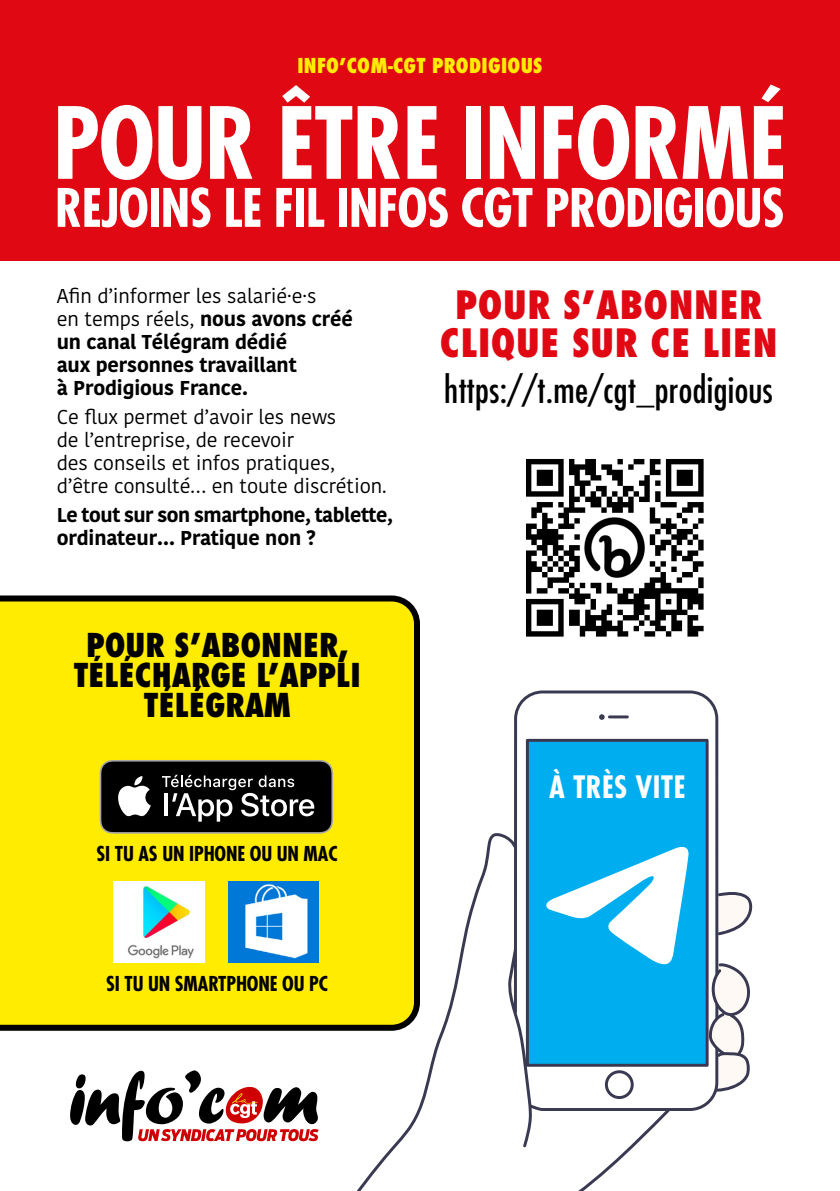
<style>
.page{position:relative;width:840px;height:1191px;background:#fff}
.page>*{position:absolute;margin:0;border:0;box-sizing:border-box;transform-origin:0 0}
.t1{font:700 condensed 96.4px "Futura Std";letter-spacing:-.015em;color:#fff}
.t2{font:700 condensed 51.6px "Futura Std";letter-spacing:-.015em;color:#fff}
.t3{font:800 condensed 38px/38px "Futura Std";letter-spacing:.015em;color:#e00813;text-align:center}
.t4{font:condensed 36px "Futura Std";letter-spacing:.01em;color:#000}
.t5{font:800 condensed 32px/30px "Futura Std";color:#000;text-align:center}
.t6{font:700 condensed 30px "Futura Std";letter-spacing:.01em;color:#fff}
.t7{font:700 20px/23px "Kohinoor Bangla";letter-spacing:-.005em;color:#000}
.t8{font:20px/23px "Kohinoor Bangla";letter-spacing:-.005em;color:#000}
.t9{font:700 condensed 20px "Futura Std";letter-spacing:-.01em;color:#000}
.t10{font:800 condensed 20px "Futura";letter-spacing:.015em;color:#ffec00}
.s1{font-weight:400}
</style>
<div class="page">
<div style="left:0;top:0;width:839px;height:261px;background:#e00813"></div>
<div style="left:0;top:595px;width:420px;height:435px;background:#ffec00"></div>
<svg style="left:514px;top:690px;width:204px;height:153px"></svg>
<div style="left:525px;top:739px;width:183px;height:104px;background:#00aeef"></div>
<hr style="left:607px;top:715px;width:21px;height:3px;background:#393951">
<svg style="left:598px;top:714px;width:6px;height:6px"></svg>
<svg style="left:297px;top:833px;width:219px;height:358px"></svg>
<svg style="left:496px;top:843px;width:257px;height:348px"></svg>
<svg style="left:100px;top:760px;width:233px;height:73px;background:#30302e"></svg>
<img style="left:113px;top:881px;width:91px;height:81px">
<img style="left:228px;top:881px;width:90px;height:81px">
<img style="left:526px;top:459px;width:178px;height:178px">
<svg style="left:70px;top:1070px;width:248px;height:71px"></svg>
<p class="t10" style="left:297px;top:52px;width:246px">INFO’COM-CGT PRODIGIOUS</p>
<p class="t1" style="left:53px;top:83px;width:734px">POUR ÊTRE INFORMÉ</p>
<p class="t2" style="left:55px;top:176px;width:730px">REJOINS LE FIL INFOS CGT PRODIGIOUS</p>
<p class="t7" style="left:57px;top:284px;width:297px"><span class="s1">Afin d’informer les salarié·e·s<br>en temps réels,</span> nous avons créé un canal Télégram dédié<br>aux personnes travaillant<br>à Prodigious France.</p>
<p class="t8" style="left:57px;top:405px;width:331px">Ce flux permet d’avoir les news<br>de l’entreprise, de recevoir<br>des conseils et infos pratiques, d’être consulté… en toute discrétion.</p>
<p class="t7" style="left:57px;top:502px;width:337px">Le tout sur son smartphone, tablette, ordinateur… Pratique non ?</p>
<p class="t5" style="left:73px;top:629px;width:289px">POUR S’ABONNER,<br>TÉLÉCHARGE L’APPLI<br>TÉLÉGRAM</p>
<p class="t9" style="left:97px;top:840px;width:242px">SI TU AS UN IPHONE OU UN MAC</p>
<p class="t9" style="left:106px;top:970px;width:223px">SI TU UN SMARTPHONE OU PC</p>
<p class="t3" style="left:439px;top:286px;width:339px">POUR S’ABONNER<br>CLIQUE SUR CE LIEN</p>
<p class="t4" style="left:444px;top:368px;width:330px">https://t.me/cgt_prodigious</p>
<p class="t6" style="left:549px;top:768px;width:138px">À TRÈS VITE</p>
</div>
